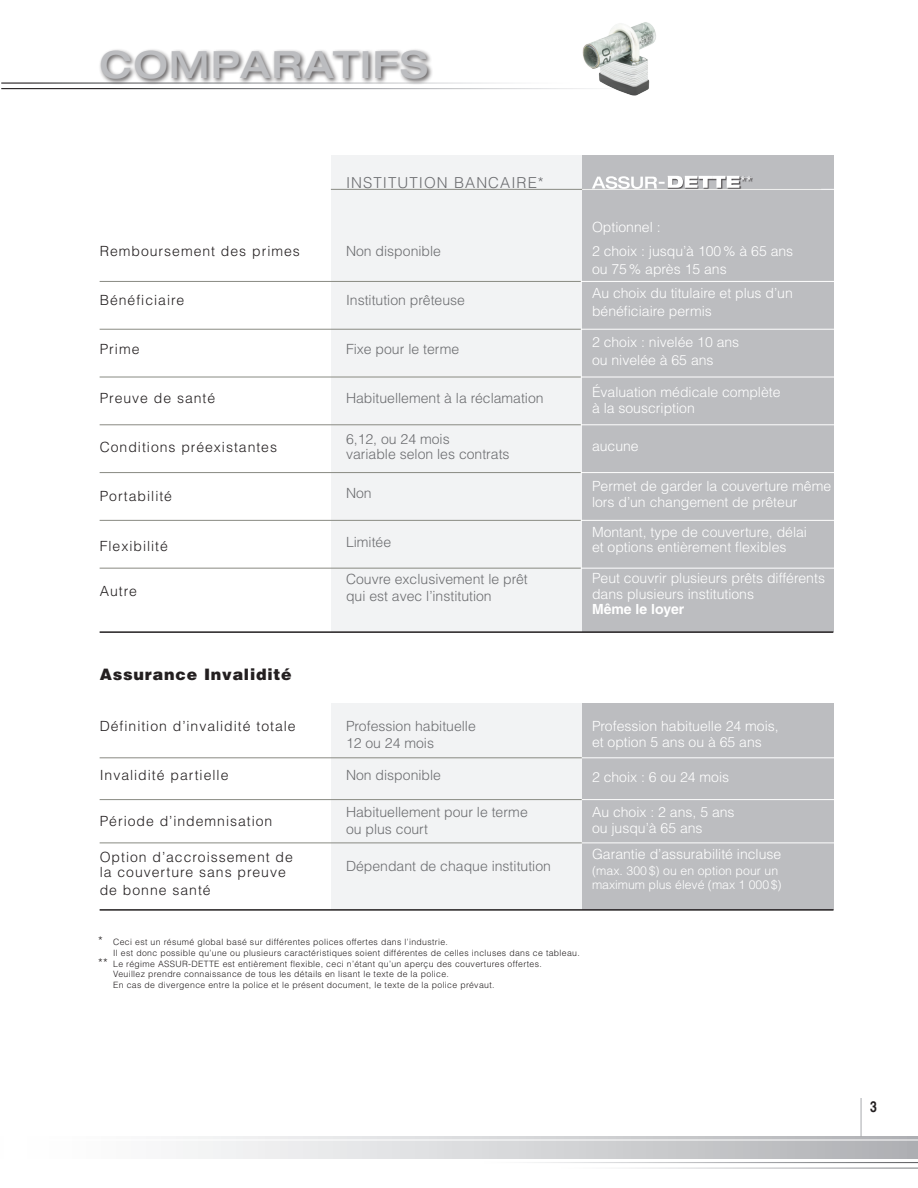
<style>
.page{position:relative;width:918px;height:1188px;background:#fff}
.page>*{position:absolute;margin:0;border:0;box-sizing:border-box;transform-origin:0 0}
.t1{font:500 expanded 37.5px "Helvetica Neue LT Std";letter-spacing:.04em;color:#bcbdc0}
.t2{font:900 15.75px "Helvetica LT Std";letter-spacing:.05em;color:#231f20}
.t3{font:300 15px "Helvetica LT Std";color:#6c6d70}
.t4{font:700 condensed 15px "Helvetica";color:#231f20}
.t5{font:300 13.95px/15.8px "Helvetica LT Std";color:#fff}
.t6{font:300 13.95px/17.5px "Helvetica LT Std";color:#6c6d70}
.t7{font:300 13.95px/14.9px "Helvetica LT Std";letter-spacing:.07em;color:#231f20}
.t8{font:700 13.95px "Helvetica LT Std";color:#fff}
.t9{font:300 12.3px/14px "Helvetica LT Std";color:#fff}
.t10{font:300 8.7px "Helvetica LT Std";letter-spacing:.04em;color:#231f20}
.s1{font-size:12px}
</style>
<div class="page">
<svg style="left:183px;top:1137px;width:735px;height:21px;background:#d4d5d7"></svg>
<hr style="left:0;top:1140px;width:918px;height:1px;background:#fff">
<hr style="left:861px;top:1098px;width:1px;height:39px;background:#a8a9ad">
<div style="left:331px;top:704px;width:252px;height:206px;background:#f2f3f4"></div>
<div style="left:582px;top:704px;width:252px;height:206px;background:#bcbdc0"></div>
<hr style="left:100px;top:757px;width:482px;height:1px;background:#898a82">
<hr style="left:100px;top:799px;width:482px;height:1px;background:#898a82">
<hr style="left:100px;top:843px;width:482px;height:1px;background:#898a82">
<hr style="left:100px;top:909px;width:734px;height:2px;background:#231f20">
<div style="left:331px;top:155px;width:252px;height:476px;background:#f2f3f4"></div>
<div style="left:582px;top:155px;width:252px;height:476px;background:#bcbdc0"></div>
<hr style="left:100px;top:281px;width:481px;height:1px;background:#898a82">
<hr style="left:100px;top:329px;width:481px;height:1px;background:#898a82">
<hr style="left:100px;top:377px;width:481px;height:1px;background:#898a82">
<hr style="left:100px;top:424px;width:481px;height:1px;background:#898a82">
<hr style="left:100px;top:472px;width:481px;height:1px;background:#898a82">
<hr style="left:100px;top:520px;width:481px;height:1px;background:#898a82">
<hr style="left:100px;top:568px;width:481px;height:1px;background:#898a82">
<hr style="left:100px;top:631px;width:733px;height:2px;background:#231f20">
<hr style="left:331px;top:189px;width:490px;height:1px;background:#898a82">
<hr style="left:582px;top:757px;width:254px;height:1px;background:#fff">
<hr style="left:582px;top:799px;width:254px;height:1px;background:#fff">
<hr style="left:582px;top:843px;width:254px;height:1px;background:#fff">
<hr style="left:581px;top:281px;width:255px;height:1px;background:#fff">
<hr style="left:581px;top:329px;width:255px;height:1px;background:#fff">
<hr style="left:581px;top:377px;width:255px;height:1px;background:#fff">
<hr style="left:581px;top:424px;width:255px;height:1px;background:#fff">
<hr style="left:581px;top:472px;width:255px;height:1px;background:#fff">
<hr style="left:581px;top:520px;width:255px;height:1px;background:#fff">
<hr style="left:581px;top:568px;width:255px;height:1px;background:#fff">
<div style="left:668px;top:176px;width:85px;height:14px;background:#231f20;opacity:.75"></div>
<svg style="left:592px;top:176px;width:159px;height:13px"></svg>
<div style="left:99px;top:48px;width:335px;height:37px;background:#231f20;opacity:.75"></div>
<img style="left:576px;top:22px;width:80px;height:74px">
<hr style="left:582px;top:189px;width:252px;height:1px;background:#fff">
<h1 class="t1" style="left:100px;top:41px;width:330px">COMPARATIFS</h1>
<p class="t7" style="left:100px;top:244px;width:202px">Remboursement des primes</p>
<p class="t7" style="left:100px;top:293px;width:86px">Bénéficiaire</p>
<p class="t7" style="left:100px;top:342px;width:41px">Prime</p>
<p class="t7" style="left:100px;top:391px;width:117px">Preuve de santé</p>
<p class="t7" style="left:100px;top:440px;width:179px">Conditions préexistantes</p>
<p class="t7" style="left:100px;top:489px;width:74px">Portabilité</p>
<p class="t7" style="left:100px;top:538px;width:70px">Flexibilité</p>
<p class="t7" style="left:100px;top:584px;width:39px">Autre</p>
<p class="t3" style="left:346px;top:174px;width:16px">Instit</p>
<p class="t3" style="left:398px;top:174px;width:23px">ution</p>
<p class="t3" style="left:454px;top:174px;width:12px">bancaire</p>
<p class="t3" style="left:538px;top:174px;width:7px">*</p>
<p class="t6" style="left:346px;top:242px;width:97px">Non disponible</p>
<p class="t6" style="left:346px;top:291px;width:120px">Institution prêteuse</p>
<p class="t6" style="left:346px;top:340px;width:115px">Fixe pour le terme</p>
<p class="t6" style="left:346px;top:389px;width:199px">Habituellement à la réclamation</p>
<p class="t6" style="left:346px;top:431px;width:165px;line-height:15.8px">6,12, ou 24 mois<br>variable selon les contrats</p>
<p class="t6" style="left:346px;top:484px;width:27px">Non</p>
<p class="t6" style="left:346px;top:533px;width:47px">Limitée</p>
<p class="t6" style="left:346px;top:570px;width:183px">Couvre exclusivement le prêt qui est avec l’institution</p>
<p class="t5" style="left:592px;top:214px;width:203px;line-height:24.6px">Optionnel :<br>2 choix : jusqu’à 100% à 65 ans</p>
<p class="t5" style="left:592px;top:256px;width:202px;line-height:24.6px">ou 75% après 15 ans<br>Au choix du titulaire et plus d’un</p>
<p class="t5" style="left:592px;top:303px;width:121px">bénéficiaire permis</p>
<p class="t5" style="left:592px;top:333px;width:149px;line-height:17.5px">2 choix : nivelée 10 ans ou nivelée à 65 ans</p>
<p class="t5" style="left:592px;top:384px;width:190px">Évaluation médicale complète à la souscription</p>
<p class="t5" style="left:592px;top:439px;width:48px">aucune</p>
<p class="t5" style="left:592px;top:478px;width:241px">Permet de garder la couverture même lors d’un changement de prêteur</p>
<p class="t5" style="left:592px;top:525px;width:217px;line-height:14.9px">Montant, type de couverture, délai et options entièrement flexibles</p>
<p class="t5" style="left:592px;top:570px;width:234px">Peut couvrir plusieurs prêts différents dans plusieurs institutions</p>
<p class="t8" style="left:592px;top:601px;width:94px">Même le loyer</p>
<p class="t2" style="left:100px;top:664px;width:194px">Assurance Invalidité</p>
<p class="t7" style="left:100px;top:718px;width:197px">Définition d’invalidité totale</p>
<p class="t7" style="left:100px;top:767px;width:130px">Invalidité partielle</p>
<p class="t7" style="left:100px;top:813px;width:174px">Période d’indemnisation</p>
<p class="t7" style="left:100px;top:850px;width:195px">Option d’accroissement de la couverture sans preuve</p>
<p class="t7" style="left:100px;top:882px;width:112px">de bonne santé</p>
<p class="t6" style="left:346px;top:717px;width:131px">Profession habituelle<br>12 ou 24 mois</p>
<p class="t6" style="left:346px;top:766px;width:97px">Non disponible</p>
<p class="t6" style="left:346px;top:803px;width:183px">Habituellement pour le terme ou plus court</p>
<p class="t6" style="left:346px;top:857px;width:206px">Dépendant de chaque institution</p>
<p class="t5" style="left:592px;top:718px;width:188px">Profession habituelle 24 mois, et option 5 ans ou à 65 ans</p>
<p class="t5" style="left:592px;top:769px;width:139px">2 choix : 6 ou 24 mois</p>
<p class="t5" style="left:592px;top:804px;width:144px">Au choix : 2 ans, 5 ans ou jusqu’à 65 ans</p>
<p class="t5" style="left:592px;top:846px;width:191px">Garantie d’assurabilité incluse</p>
<p class="t9" style="left:592px;top:863px;width:191px">(max. 300$) ou en option pour un maximum plus élevé (max 1 000$)</p>
<p class="t10" style="left:98px;top:936px;width:351px"><span class="s1">*</span> Ceci est un résumé global basé sur différentes polices offertes dans l’industrie.</p>
<p class="t10" style="left:113px;top:947px;width:468px">Il est donc possible qu’une ou plusieurs caractéristiques soient différentes de celles incluses dans ce tableau.</p>
<p class="t10" style="left:98px;top:958px;width:445px"><span class="s1">**</span> Le régime ASSUR-DETTE est entièrement flexible, ceci n’étant qu’un aperçu des couvertures offertes.</p>
<p class="t10" style="left:113px;top:969px;width:337px">Veuillez prendre connaissance de tous les détails en lisant le texte de la police.</p>
<p class="t10" style="left:113px;top:980px;width:383px">En cas de divergence entre la police et le présent document, le texte de la police prévaut.</p>
<p class="t4" style="left:870px;top:1098px;width:8px">3</p>
</div>
